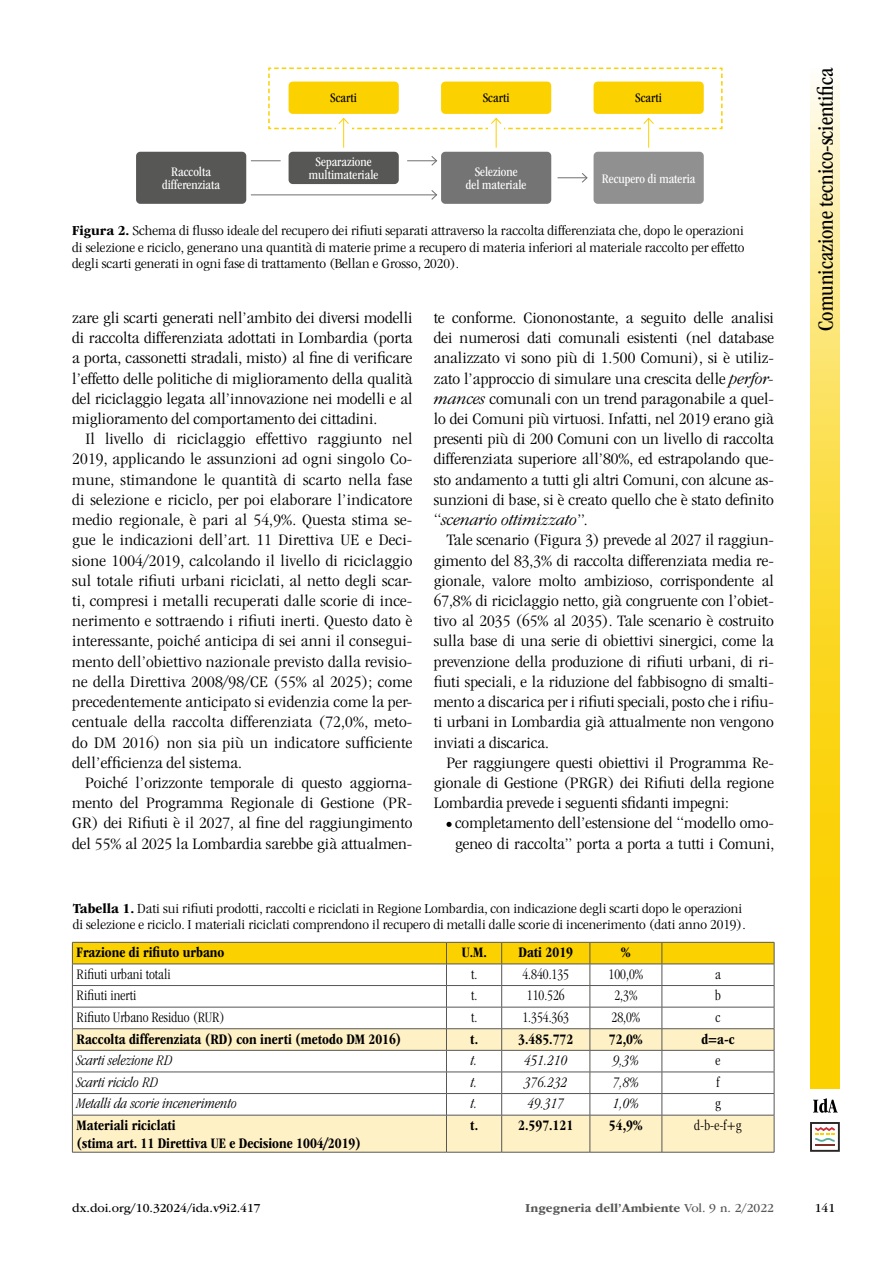
<style>
.page{position:relative;width:893px;height:1263px;background:#fff}
.page>*{position:absolute;margin:0;border:0;box-sizing:border-box;transform-origin:0 0}
.t1{font:condensed 22.5px "ITC Garamond Std";color:#000}
.t2{font:300 condensed 16.5px/20.2px "ITC Garamond Std";color:#000;text-align:justify;scale:1.2 1}
.t3{font:700 condensed 15px/18px "ITC Garamond Std";color:#000}
.t4{font:300 condensed 15px "ITC Garamond Std";color:#000}
.t5{font:italic 300 condensed 15px "ITC Garamond Std";color:#000}
.t6{font:300 condensed 14.25px/16.5px "ITC Garamond Std";color:#000;text-align:justify;scale:1.2 1}
.t7{font:condensed 13.5px/13.5px "ITC Garamond Std";color:#fff;text-align:center}
.t8{font:condensed 13.5px "ITC Garamond Std";color:#000}
.t9{font:700 12.75px "ITC Garamond Std";color:#575756}
.t10{font:12.75px "ITC Garamond Std";color:#000}
.s1{font-weight:700}
.s2{font-style:italic}
.s3{font-weight:400}
</style>
<div class="page">
<svg style="left:810px;top:81px;width:30px;height:1008px;background:#fbdd47"></svg>
<svg style="left:810px;top:1122px;width:30px;height:30px"></svg>
<svg style="left:813px;top:1098px;width:25px;height:15px"></svg>
<div style="left:289px;top:152px;width:110px;height:32px;background:#575756;border-radius:4px"></div>
<div style="left:136px;top:152px;width:110px;height:52px;background:#575756;border-radius:4px"></div>
<div style="left:441px;top:152px;width:110px;height:52px;background:#757474;border-radius:4px"></div>
<div style="left:594px;top:152px;width:110px;height:52px;background:#909090;border-radius:4px"></div>
<hr style="left:251px;top:161px;width:30px;height:1px;background:#706f6f">
<hr style="left:407px;top:161px;width:30px;height:1px;background:#706f6f">
<svg style="left:431px;top:156px;width:6px;height:10px"></svg>
<hr style="left:251px;top:195px;width:186px;height:1px;background:#706f6f">
<svg style="left:431px;top:190px;width:6px;height:10px"></svg>
<hr style="left:557px;top:178px;width:30px;height:1px;background:#706f6f">
<svg style="left:581px;top:173px;width:7px;height:10px"></svg>
<hr style="left:343px;top:118px;width:1px;height:30px;background:#fbd100">
<hr style="left:496px;top:118px;width:1px;height:30px;background:#fbd100">
<hr style="left:648px;top:118px;width:1px;height:30px;background:#fbd100">
<svg style="left:268px;top:67px;width:455px;height:63px"></svg>
<svg style="left:446px;top:822px;width:6px;height:5px"></svg>
<div style="left:73px;top:1116px;width:701px;height:36px;background:#fff1c6"></div>
<hr style="left:72px;top:1115px;width:374px;height:1px;background:#575756">
<hr style="left:446px;top:1115px;width:56px;height:1px;background:#575756">
<hr style="left:446px;top:1115px;width:1px;height:37px;background:#575756">
<hr style="left:502px;top:1115px;width:88px;height:1px;background:#575756">
<hr style="left:501px;top:1115px;width:1px;height:37px;background:#575756">
<hr style="left:590px;top:1115px;width:72px;height:1px;background:#575756">
<hr style="left:590px;top:1115px;width:1px;height:37px;background:#575756">
<hr style="left:662px;top:1115px;width:112px;height:1px;background:#575756">
<hr style="left:662px;top:1115px;width:1px;height:37px;background:#575756">
<svg style="left:72px;top:942px;width:703px;height:173px"></svg>
<hr style="left:72px;top:1115px;width:1px;height:37px;background:#575756">
<hr style="left:774px;top:1115px;width:1px;height:37px;background:#575756">
<hr style="left:72px;top:1152px;width:374px;height:1px;background:#575756">
<hr style="left:446px;top:1152px;width:56px;height:1px;background:#575756">
<hr style="left:502px;top:1152px;width:88px;height:1px;background:#575756">
<hr style="left:590px;top:1152px;width:72px;height:1px;background:#575756">
<hr style="left:662px;top:1152px;width:112px;height:1px;background:#575756">
<p class="t8" style="left:330px;top:91px;width:28px">Scarti</p>
<p class="t8" style="left:483px;top:91px;width:28px">Scarti</p>
<p class="t8" style="left:635px;top:91px;width:28px">Scarti</p>
<p class="t7" style="left:309px;top:155px;width:71px">Separazione multimateriale</p>
<p class="t7" style="left:162px;top:165px;width:59px">Raccolta differenziata</p>
<p class="t7" style="left:466px;top:165px;width:62px">Selezione<br>del materiale</p>
<p class="t7" style="left:602px;top:172px;width:95px">Recupero di materia</p>
<p class="t6" style="left:72px;top:222px;width:562px"><span class="s1">Figura 2.</span> Schema di flusso ideale del recupero dei rifiuti separati attraverso la raccolta differenziata che, dopo le operazioni di selezione e riciclo, generano una quantità di materie prime a recupero di materia inferiori al materiale raccolto per effetto degli scarti generati in ogni fase di trattamento (Bellan e Grosso, 2020).</p>
<p class="t2" style="left:434px;top:308px;width:285px">te conforme. Ciononostante, a seguito delle analisi dei numerosi dati comunali esistenti (nel database analizzato vi sono più di 1.500 Comuni), si è utiliz&shy;zato l’approccio di simulare una crescita delle <span class="s2">perfor&shy;mances</span> comunali con un trend paragonabile a quel&shy;lo dei Comuni più virtuosi. Infatti, nel 2019 erano già presenti più di 200 Comuni con un livello di raccolta differenziata superiore all’80%, ed estrapolando que&shy;sto andamento a tutti gli altri Comuni, con alcune as&shy;sunzioni di base, si è creato quello che è stato definito “<span class="s2">scenario ottimizzato</span>”.</p>
<p class="t2" style="left:434px;top:530px;width:285px;text-indent:13px">Tale scenario (Figura 3) prevede al 2027 il raggiun&shy;gimento del 83,3% di raccolta differenziata media re&shy;gionale, valore molto ambizioso, corrispondente al 67,8% di riciclaggio netto, già congruente con l’obiet&shy;tivo al 2035 (65% al 2035). Tale scenario è costruito sulla base di una serie di obiettivi sinergici, come la prevenzione della produzione di rifiuti urbani, di ri&shy;fiuti speciali, e la riduzione del fabbisogno di smalti&shy;mento a discarica per i rifiuti speciali, posto che i rifiu&shy;ti urbani in Lombardia già attualmente non vengono inviati a discarica.</p>
<p class="t2" style="left:434px;top:752px;width:285px;text-indent:13px">Per raggiungere questi obiettivi il Programma Re&shy;gionale di Gestione (PRGR) dei Rifiuti della regione Lombardia prevede i seguenti sfidanti impegni:</p>
<p class="t2" style="left:455px;top:813px;width:268px">completamento dell’estensione del “modello omo&shy;geneo di raccolta” porta a porta a tutti i Comuni,</p>
<p class="t2" style="left:72px;top:308px;width:285px">zare gli scarti generati nell’ambito dei diversi modelli di raccolta differenziata adottati in Lombardia (porta a porta, cassonetti stradali, misto) al fine di verificare l’effetto delle politiche di miglioramento della qualità del riciclaggio legata all’innovazione nei modelli e al miglioramento del comportamento dei cittadini.</p>
<p class="t2" style="left:72px;top:429px;width:285px;text-indent:13px">Il livello di riciclaggio effettivo raggiunto nel 2019, applicando le assunzioni ad ogni singolo Co&shy;mune, stimandone le quantità di scarto nella fase di selezione e riciclo, per poi elaborare l’indicatore medio regionale, è pari al 54,9%. Questa stima se&shy;gue le indicazioni dell’art. 11 Direttiva UE e Deci&shy;sione 1004/2019, calcolando il livello di riciclaggio sul totale rifiuti urbani riciclati, al netto degli scar&shy;ti, compresi i metalli recuperati dalle scorie di ince&shy;nerimento e sottraendo i rifiuti inerti. Questo dato è interessante, poiché anticipa di sei anni il consegui&shy;mento dell’obiettivo nazionale previsto dalla revisio&shy;ne della Direttiva 2008/98/CE (55% al 2025); come precedentemente anticipato si evidenzia come la per&shy;centuale della raccolta differenziata (72,0%, meto&shy;do DM 2016) non sia più un indicatore sufficiente dell’efficienza del sistema.</p>
<p class="t2" style="left:72px;top:773px;width:285px;text-indent:13px">Poiché l’orizzonte temporale di questo aggiorna&shy;mento del Programma Regionale di Gestione (PR-GR) dei Rifiuti è il 2027, al fine del raggiungimento del 55% al 2025 la Lombardia sarebbe già attualmen-</p>
<p class="t6" style="left:73px;top:900px;width:562px"><span class="s1">Tabella 1.</span> Dati sui rifiuti prodotti, raccolti e riciclati in Regione Lombardia, con indicazione degli scarti dopo le operazioni di selezione e riciclo. I materiali riciclati comprendono il recupero di metalli dalle scorie di incenerimento (dati anno 2019).</p>
<p class="t3" style="left:77px;top:943px;width:149px">Frazione di rifiuto urbano</p>
<p class="t3" style="left:462px;top:943px;width:27px">U.M.</p>
<p class="t3" style="left:518px;top:943px;width:56px">Dati 2019</p>
<p class="t3" style="left:621px;top:943px;width:11px">%</p>
<p class="t4" style="left:77px;top:966px;width:96px">Rifiuti urbani totali</p>
<p class="t4" style="left:471px;top:966px;width:8px">t.</p>
<p class="t4" style="left:522px;top:966px;width:48px">4.840.135</p>
<p class="t4" style="left:609px;top:966px;width:36px">100,0%</p>
<p class="t4" style="left:715px;top:966px;width:7px">a</p>
<p class="t4" style="left:77px;top:987px;width:61px">Rifiuti inerti</p>
<p class="t4" style="left:471px;top:987px;width:8px">t.</p>
<p class="t4" style="left:527px;top:987px;width:39px">110.526</p>
<p class="t4" style="left:614px;top:987px;width:24px">2,3%</p>
<p class="t4" style="left:715px;top:987px;width:7px">b</p>
<p class="t4" style="left:77px;top:1009px;width:150px">Rifiuto Urbano Residuo (RUR)</p>
<p class="t4" style="left:471px;top:1009px;width:8px">t.</p>
<p class="t4" style="left:522px;top:1009px;width:48px">1.354.363</p>
<p class="t4" style="left:611px;top:1009px;width:30px">28,0%</p>
<p class="t4" style="left:715px;top:1009px;width:6px">c</p>
<p class="t3" style="left:77px;top:1030px;width:326px">Raccolta differenziata (RD) con inerti (metodo DM 2016)</p>
<p class="t3" style="left:470px;top:1030px;width:9px">t.</p>
<p class="t3" style="left:518px;top:1030px;width:56px">3.485.772</p>
<p class="t3" style="left:609px;top:1030px;width:35px">72,0%</p>
<p class="t3" style="left:701px;top:1030px;width:35px">d=a-c</p>
<p class="t5" style="left:77px;top:1052px;width:97px">Scarti selezione RD</p>
<p class="t5" style="left:471px;top:1052px;width:8px">t.</p>
<p class="t5" style="left:524px;top:1052px;width:45px">451.210</p>
<p class="t5" style="left:613px;top:1052px;width:27px">9,3%</p>
<p class="t4" style="left:715px;top:1052px;width:6px">e</p>
<p class="t5" style="left:77px;top:1074px;width:83px">Scarti riciclo RD</p>
<p class="t5" style="left:471px;top:1074px;width:8px">t.</p>
<p class="t5" style="left:524px;top:1074px;width:45px">376.232</p>
<p class="t5" style="left:613px;top:1074px;width:27px">7,8%</p>
<p class="t4" style="left:716px;top:1074px;width:5px">f</p>
<p class="t5" style="left:77px;top:1095px;width:162px">Metalli da scorie incenerimento</p>
<p class="t5" style="left:471px;top:1095px;width:8px">t.</p>
<p class="t5" style="left:527px;top:1095px;width:38px">49.317</p>
<p class="t5" style="left:613px;top:1095px;width:27px">1,0%</p>
<p class="t4" style="left:715px;top:1095px;width:7px">g</p>
<p class="t3" style="left:77px;top:1116px;width:286px">Materiali riciclati<br>(stima art. 11 Direttiva UE e Decisione 1004/2019)</p>
<p class="t3" style="left:470px;top:1116px;width:9px">t.</p>
<p class="t3" style="left:518px;top:1116px;width:56px">2.597.121</p>
<p class="t3" style="left:609px;top:1116px;width:35px">54,9%</p>
<p class="t4" style="left:694px;top:1117px;width:49px">d-b-e-f+g</p>
<h1 class="t1" style="left:813px;top:331px;width:264px;rotate:-90deg">Comunicazione tecnico-scientifica</h1>
<p class="t10" style="left:72px;top:1201px;width:190px">dx.doi.org/10.32024/ida.v9i2.417</p>
<p class="t9" style="left:525px;top:1201px;width:250px">Ingegneria dell’Ambiente <span class="s3">Vol. 9 n. 2/2022</span></p>
<p class="t10" style="left:815px;top:1201px;width:22px">141</p>
</div>
